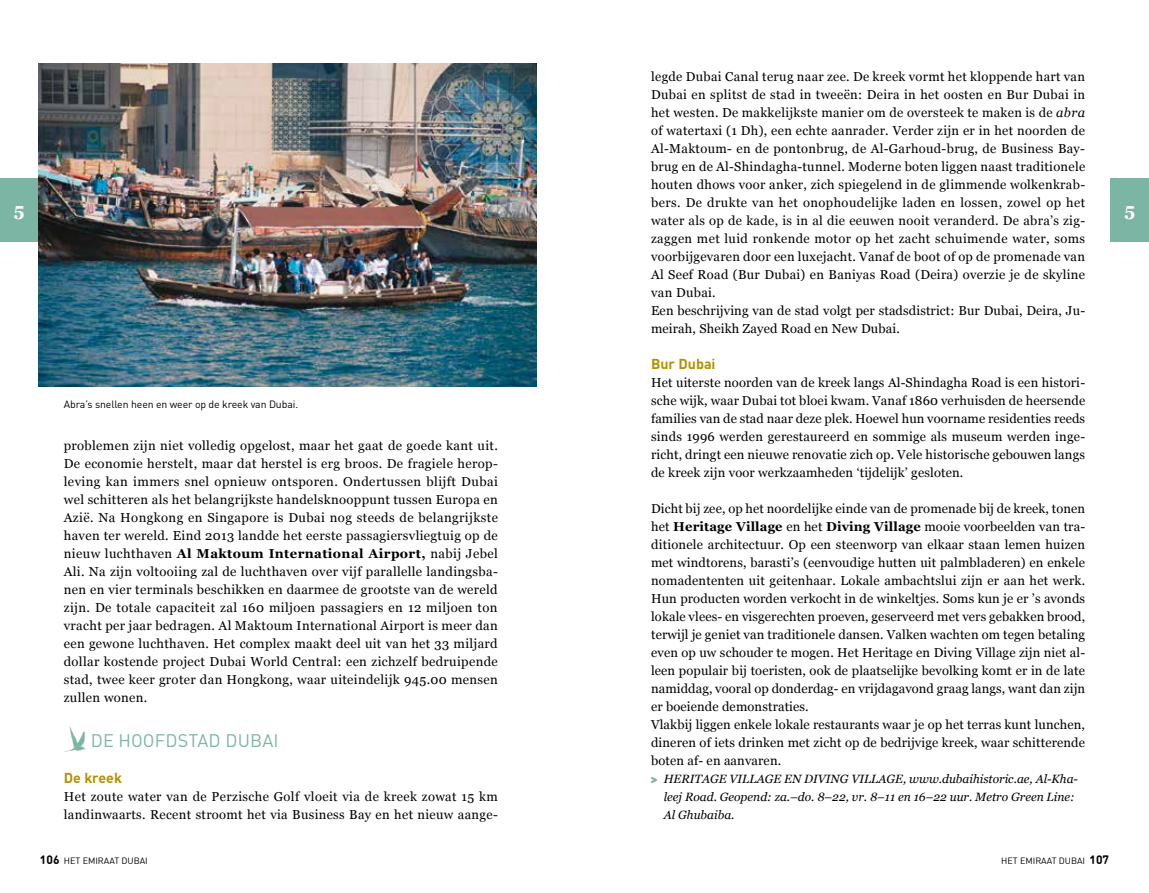
<style>
.page{position:relative;width:1149px;height:893px;background:#fff}
.page>*{position:absolute;margin:0;border:0;box-sizing:border-box;transform-origin:0 0}
.t1{font:18px "DIN Pro";letter-spacing:.01em;color:#7cb5a4}
.t2{font:700 18px "Georgia";color:#fff}
.t3{font:700 14.25px "DIN Pro";color:#b59100}
.t4{font:12.9px/18px "Georgia";letter-spacing:.015em;color:#000}
.t5{font:italic 12px/18px "Georgia";color:#000}
.t6{font:700 12px "DIN Round Offc";color:#000}
.t7{font:10.5px "DIN Pro";letter-spacing:-.01em;color:#000}
.t8{font:9px "DIN Round Offc";color:#000}
.s1{font-style:italic}
.s2{font-weight:700}
.s3{font-family:"Dominicus";font-style:normal;color:#7cb5a4}
.s4{font-family:"Dominicus";font-size:36px}
.s5{font-weight:700;font-size:12px}
</style>
<div class="page">
<div style="left:1110px;top:179px;width:38px;height:63px;background:#7cb5a4"></div>
<div style="left:0;top:179px;width:38px;height:63px;background:#7cb5a4"></div>
<img style="left:38px;top:64px;width:498px;height:323px">
<p class="t4" style="left:651px;top:68px;width:435px">legde Dubai Canal terug naar zee. De kreek vormt het kloppende hart van Dubai en splitst de stad in tweeën: Deira in het oosten en Bur Dubai in het westen. De makkelijkste manier om de oversteek te maken is de <span class="s1">abra </span>of watertaxi (1 Dh), een echte aanrader. Verder zijn er in het noorden de Al-Maktoum- en de pontonbrug, de Al-Garhoud-brug, de Business Bay&shy;brug en de Al-Shindagha-tunnel. Moderne boten liggen naast traditionele houten dhows voor anker, zich spiegelend in de glimmende wolkenkrab&shy;bers. De drukte van het onophoudelijke laden en lossen, zowel op het water als op de kade, is in al die eeuwen nooit veranderd. De abra’s zig&shy;zaggen met luid ronkende motor op het zacht schuimende water, soms voorbijgevaren door een luxejacht. Vanaf de boot of op de promenade van Al Seef Road (Bur Dubai) en Baniyas Road (Deira) overzie je de skyline van Dubai.<br>Een beschrijving van de stad volgt per stadsdistrict: Bur Dubai, Deira, Ju&shy;meirah, Sheikh Zayed Road en New Dubai.</p>
<p class="t3" style="left:651px;top:352px;width:66px">Bur Dubai</p>
<p class="t4" style="left:651px;top:374px;width:435px;text-align:justify">Het uiterste noorden van de kreek langs Al-Shindagha Road is een histori&shy;sche wijk, waar Dubai tot bloei kwam. Vanaf 1860 verhuisden de heersende families van de stad naar deze plek. Hoewel hun voorname residenties reeds sinds 1996 werden gerestaureerd en sommige als museum werden inge&shy;richt, dringt een nieuwe renovatie zich op. Vele historische gebouwen langs de kreek zijn voor werkzaamheden ‘tijdelijk’ gesloten.</p>
<p class="t4" style="left:651px;top:500px;width:435px">Dicht bij zee, op het noordelijke einde van de promenade bij de kreek, tonen het <span class="s2">Heritage Village</span> en het <span class="s2">Diving Village</span> mooie voorbeelden van tra&shy;ditionele architectuur. Op een steenworp van elkaar staan lemen huizen met windtorens, barasti’s (eenvoudige hutten uit palmbladeren) en enkele nomadententen uit geitenhaar. Lokale ambachtslui zijn er aan het werk.<br>Hun producten worden verkocht in de winkeltjes. Soms kun je er ’s avonds lokale vlees- en visgerechten proeven, geserveerd met vers gebakken brood, terwijl je geniet van traditionele dansen. Valken wachten om tegen betaling even op uw schouder te mogen. Het Heritage en Diving Village zijn niet al&shy;leen populair bij toeristen, ook de plaatselijke bevolking komt er in de late namiddag, vooral op donderdag- en vrijdagavond graag langs, want dan zijn er boeiende demonstraties.<br>Vlakbij liggen enkele lokale restaurants waar je op het terras kunt lunchen, dineren of iets drinken met zicht op de bedrijvige kreek, waar schitterende boten af- en aanvaren.</p>
<p class="t5" style="left:663px;top:770px;width:415px;text-indent:-13px"><span class="s3">&gt;</span> HERITAGE VILLAGE EN DIVING VILLAGE, www.dubaihistoric.ae, Al-Kha&shy;leej Road. Geopend: za.–do. 8–22, vr. 8–11 en 16–22 uur. Metro Green Line:<br>Al Ghubaiba.</p>
<h1 class="t2" style="left:14px;top:198px;width:12px">5</h1>
<h1 class="t2" style="left:1124px;top:198px;width:12px">5</h1>
<p class="t7" style="left:64px;top:396px;width:236px">Abra’s snellen heen en weer op de kreek van Dubai.</p>
<p class="t4" style="left:64px;top:437px;width:435px;text-align:justify">problemen zijn niet volledig opgelost, maar het gaat de goede kant uit.<br>De economie herstelt, maar dat herstel is erg broos. De fragiele herop&shy;leving kan immers snel opnieuw ontsporen. Ondertussen blijft Dubai wel schitteren als het belangrijkste handelsknooppunt tussen Europa en Azië. Na Hongkong en Singapore is Dubai nog steeds de belangrijkste haven ter wereld. Eind 2013 landde het eerste passagiersvliegtuig op de nieuw luchthaven <span class="s2">Al Maktoum International Airport,</span> nabij Jebel Ali. Na zijn voltooiing zal de luchthaven over vijf parallelle landingsba&shy;nen en vier terminals beschikken en daarmee de grootste van de wereld zijn. De totale capaciteit zal 160 miljoen passagiers en 12 miljoen ton vracht per jaar bedragen. Al Maktoum International Airport is meer dan een gewone luchthaven. Het complex maakt deel uit van het 33 miljard dollar kostende project Dubai World Central: een zichzelf bedruipende stad, twee keer groter dan Hongkong, waar uiteindelijk 945.00 mensen zullen wonen.</p>
<h1 class="t1" style="left:64px;top:726px;width:216px"><span class="s4">?</span> DE HOOFDSTAD DUBAI</h1>
<p class="t3" style="left:64px;top:766px;width:60px">De kreek</p>
<p class="t4" style="left:64px;top:788px;width:435px">Het zoute water van de Perzische Golf vloeit via de kreek zowat 15 km landinwaarts. Recent stroomt het via Business Bay en het nieuw aange-</p>
<p class="t8" style="left:40px;top:855px;width:109px"><span class="s5">106</span> HET EMIRAAT DUBAI</p>
<p class="t6" style="left:1089px;top:852px;width:21px">107</p>
<p class="t8" style="left:1000px;top:855px;width:85px">HET EMIRAAT DUBAI</p>
</div>
